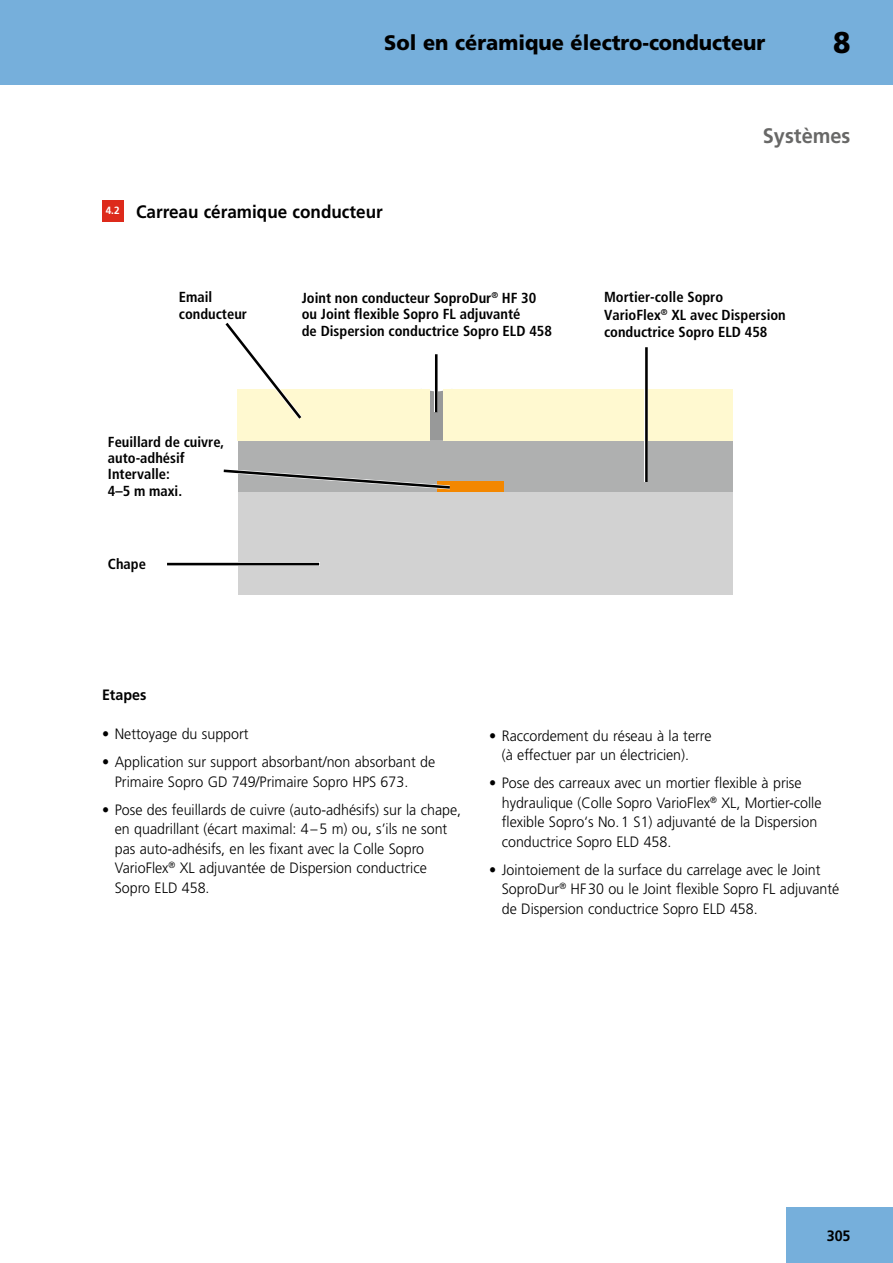
<style>
.page{position:relative;width:893px;height:1263px;background:#fff}
.page>*{position:absolute;margin:0;border:0;box-sizing:border-box;transform-origin:0 0}
.t1{font:900 30px "Frutiger LT";color:#000;scale:.95 1}
.t2{font:900 21px "Frutiger LT";color:#000;scale:.95 1}
.t3{font:700 21px "Frutiger LT";color:#686867;scale:.95 1}
.t4{font:700 18px "Frutiger LT";color:#000;scale:.95 1}
.t5{font:300 15px/19.5px "Frutiger LT";color:#000;scale:.95 1}
.t6{font:700 15px "Frutiger LT";color:#000;scale:.95 1}
.t7{font:700 condensed 14.55px/16.4px "Frutiger LT";color:#000}
</style>
<div class="page">
<div style="left:0;top:0;width:893px;height:85px;background:#76afdb"></div>
<div style="left:787px;top:1208px;width:106px;height:55px;background:#76afdb"></div>
<svg style="left:430px;top:390px;width:13px;height:50px"></svg>
<div style="left:238px;top:492px;width:494px;height:103px;background:#d2d2d2"></div>
<div style="left:238px;top:440px;width:494px;height:52px;background:#afb0b0"></div>
<div style="left:238px;top:389px;width:192px;height:51px;background:#fff9d0"></div>
<div style="left:443px;top:389px;width:289px;height:51px;background:#fff9d0"></div>
<div style="left:437px;top:482px;width:66px;height:10px;background:#f38700"></div>
<hr style="left:644px;top:347px;width:4px;height:135px;background:#fff">
<hr style="left:645px;top:347px;width:3px;height:135px;background:#000">
<svg style="left:167px;top:562px;width:152px;height:4px"></svg>
<hr style="left:167px;top:563px;width:152px;height:2px;background:#000">
<svg style="left:223px;top:469px;width:230px;height:21px"></svg>
<svg style="left:225px;top:322px;width:77px;height:99px"></svg>
<hr style="left:434px;top:354px;width:4px;height:58px;background:#fff">
<hr style="left:435px;top:354px;width:3px;height:58px;background:#000">
<div style="left:102px;top:200px;width:21px;height:21px;background:#dd2a1b"></div>
<h2 class="t2" style="left:384px;top:30px;width:403px">Sol en céramique électro-conducteur</h2>
<h1 class="t1" style="left:833px;top:24px;width:20px">8</h1>
<p class="t4" style="left:106px;top:201px;width:293px"><sup>4.2</sup> Carreau céramique conducteur</p>
<h2 class="t3" style="left:763px;top:124px;width:94px">Systèmes</h2>
<p class="t7" style="left:179px;top:289px;width:70px">Email conducteur</p>
<p class="t7" style="left:302px;top:290px;width:252px">Joint non conducteur SoproDur<sup>®</sup> HF 30 ou Joint flexible Sopro FL adjuvanté<br>de Dispersion conductrice Sopro ELD 458</p>
<p class="t7" style="left:604px;top:288px;width:183px;line-height:17.4px">Mortier-colle Sopro<br>VarioFlex<sup>®</sup> XL avec Dispersion conductrice Sopro ELD 458</p>
<p class="t7" style="left:108px;top:433px;width:118px">Feuillard de cuivre, auto-adhésif<br>Intervalle:<br>4–5 m maxi.</p>
<p class="t7" style="left:108px;top:555px;width:39px">Chape</p>
<p class="t6" style="left:102px;top:686px;width:48px">Etapes</p>
<p class="t5" style="left:102px;top:724px;width:156px">• Nettoyage du support</p>
<p class="t5" style="left:115px;top:752px;width:339px;text-indent:-13px">• Application sur support absorbant/non absorbant de<br>Primaire Sopro GD 749/Primaire Sopro HPS 673.</p>
<p class="t5" style="left:115px;top:800px;width:366px;text-indent:-13px">• Pose des feuillards de cuivre (auto-adhésifs) sur la chape, en quadrillant (écart maximal: 4–5 m) ou, s’ils ne sont pas auto-adhésifs, en les fixant avec la Colle Sopro VarioFlex<sup>®</sup> XL adjuvantée de Dispersion conductrice Sopro ELD 458.</p>
<p class="t5" style="left:502px;top:726px;width:222px;text-indent:-13px">• Raccordement du réseau à la terre (à effectuer par un électricien).</p>
<p class="t5" style="left:502px;top:773px;width:338px;text-indent:-13px">• Pose des carreaux avec un mortier flexible à prise hydraulique (Colle Sopro VarioFlex<sup>®</sup> XL, Mortier-colle flexible Sopro‘s No.1 S1) adjuvanté de la Dispersion conductrice Sopro ELD 458.</p>
<p class="t5" style="left:502px;top:860px;width:357px;text-indent:-13px">• Jointoiement de la surface du carrelage avec le Joint<br>SoproDur<sup>®</sup> HF30 ou le Joint flexible Sopro FL adjuvanté de Dispersion conductrice Sopro ELD 458.</p>
<p class="t6" style="left:827px;top:1226px;width:26px">305</p>
</div>
